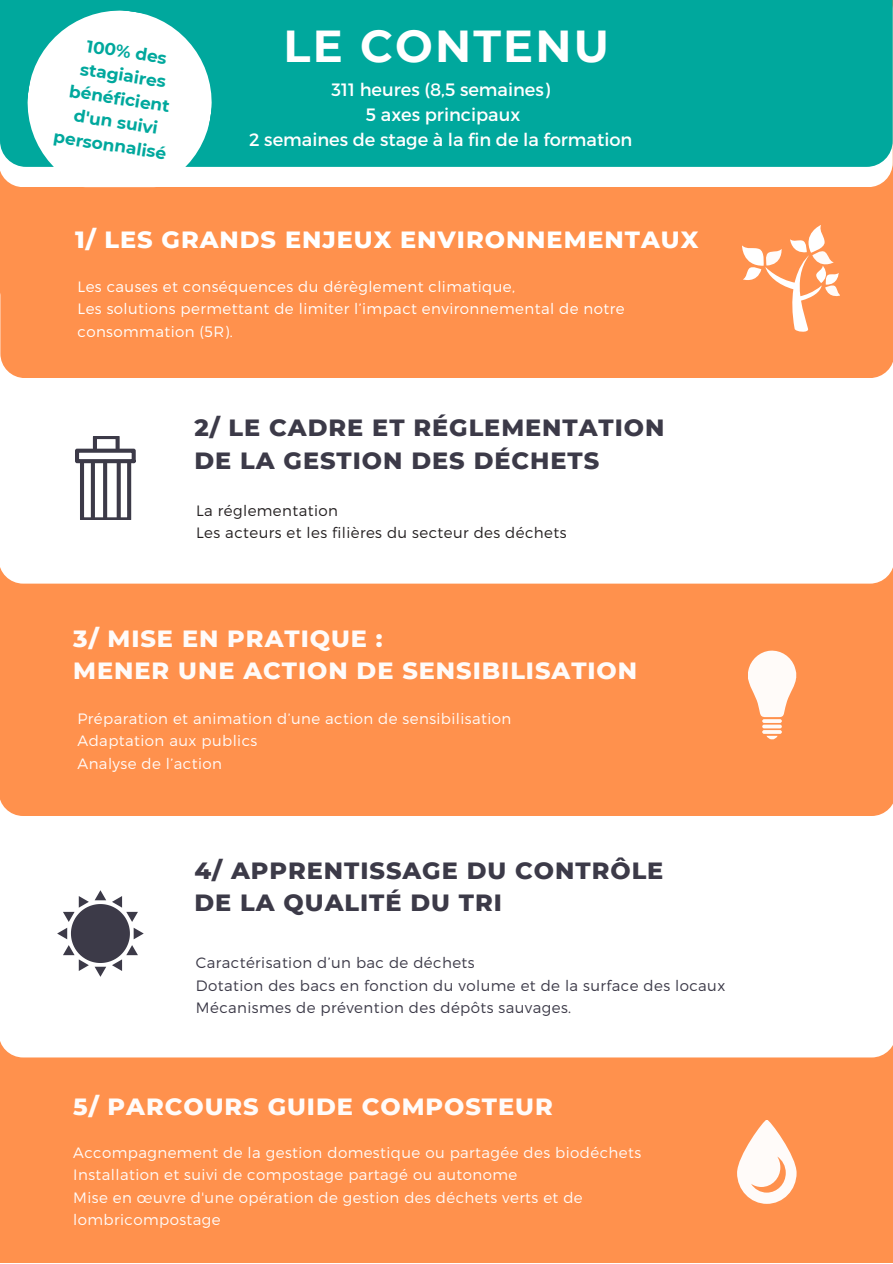
<style>
.page{position:relative;width:893px;height:1264px;background:#fff}
.page>*{position:absolute;margin:0;border:0;box-sizing:border-box;transform-origin:0 0}
.t1{font:700 44.7px "Montserrat";letter-spacing:.05em;color:#fff}
.t2{font:800 24px/32.5px "Montserrat";letter-spacing:.04em;color:#3c3a48}
.t3{font:800 24px/32.5px "Montserrat";letter-spacing:.04em;color:#fffbf9}
.t4{font:800 24px "Montserrat";letter-spacing:.04em;color:#fff}
.t5{font:17.85px/24.6px "Montserrat";color:#fff;text-align:center}
.t6{font:700 16.95px/23.5px "Montserrat";color:#00a89d;text-align:center}
.t7{font:300 15px/22.5px "Montserrat";letter-spacing:.03em;color:#fffbf9}
.t8{font:300 15px/22.5px "Montserrat";letter-spacing:.03em;color:#3c3a48}
.t9{font:300 15px/22.5px "Montserrat";letter-spacing:.03em;color:#fff}
.t10{font:300 15px/22.5px "Montserrat";letter-spacing:.03em;color:#231f20}
</style>
<div class="page">
<div style="left:0;top:0;width:892px;height:1262px;background:#ff914d"></div>
<div style="left:0;top:167px;width:892px;height:20px;background:#fff"></div>
<div style="left:0;top:0;width:892px;height:167px;background:#00a89d"></div>
<svg style="left:21px;top:10px;width:197px;height:177px"></svg>
<div style="left:0;top:278px;width:892px;height:305px;background:#fff;border-radius:24px"></div>
<div style="left:0;top:187px;width:892px;height:191px;background:#ff914d;border-radius:24px"></div>
<svg style="left:742px;top:225px;width:97px;height:107px"></svg>
<svg style="left:737px;top:1120px;width:59px;height:83px"></svg>
<div style="left:0;top:816px;width:892px;height:241px;background:#fff"></div>
<svg style="left:748px;top:650px;width:48px;height:67px"></svg>
<svg style="left:766px;top:735px;width:11px;height:4px"></svg>
<svg style="left:762px;top:719px;width:19px;height:4px"></svg>
<svg style="left:762px;top:724px;width:19px;height:4px"></svg>
<svg style="left:762px;top:730px;width:19px;height:4px"></svg>
<svg style="left:57px;top:890px;width:87px;height:86px;background:#a5a4aa"></svg>
<svg style="left:75px;top:436px;width:61px;height:83px"></svg>
<p class="t6" style="left:71px;top:30px;width:115px;rotate:9deg">100% des stagiaires bénéficient d'un suivi personnalisé</p>
<h1 class="t1" style="left:283px;top:14px;width:327px">LE CONTENU</h1>
<p class="t5" style="left:249px;top:78px;width:385px">311 heures (8,5 semaines)<br>5 axes principaux<br>2 semaines de stage à la fin de la formation</p>
<h2 class="t4" style="left:75px;top:221px;width:625px">1/ LES GRANDS ENJEUX ENVIRONNEMENTAUX</h2>
<p class="t9" style="left:77px;top:275px;width:548px">Les causes et conséquences du dérèglement climatique,<br>Les solutions permettant de limiter l’impact environnemental de notre consommation (5R).</p>
<h2 class="t2" style="left:194px;top:410px;width:471px">2/ LE CADRE ET RÉGLEMENTATION<br>DE LA GESTION DES DÉCHETS</h2>
<p class="t10" style="left:196px;top:499px;width:372px">La réglementation<br>Les acteurs et les filières du secteur des déchets</p>
<h2 class="t3" style="left:73px;top:620px;width:565px">3/ MISE EN PRATIQUE :<br>MENER UNE ACTION DE SENSIBILISATION</h2>
<p class="t7" style="left:77px;top:707px;width:435px">Préparation et animation d’une action de sensibilisation<br>Adaptation aux publics<br>Analyse de l’action</p>
<h2 class="t2" style="left:194px;top:852px;width:470px">4/ APPRENTISSAGE DU CONTRÔLE<br>DE LA QUALITÉ DU TRI</h2>
<p class="t8" style="left:196px;top:951px;width:531px">Caractérisation d’un bac de déchets<br>Dotation des bacs en fonction du volume et de la surface des locaux<br>Mécanismes de prévention des dépôts sauvages.</p>
<h2 class="t3" style="left:73px;top:1088px;width:481px">5/ PARCOURS GUIDE COMPOSTEUR</h2>
<p class="t7" style="left:73px;top:1141px;width:569px">Accompagnement de la gestion domestique ou partagée des biodéchets Installation et suivi de compostage partagé ou autonome<br>Mise en œuvre d'une opération de gestion des déchets verts et de lombricompostage</p>
</div>
